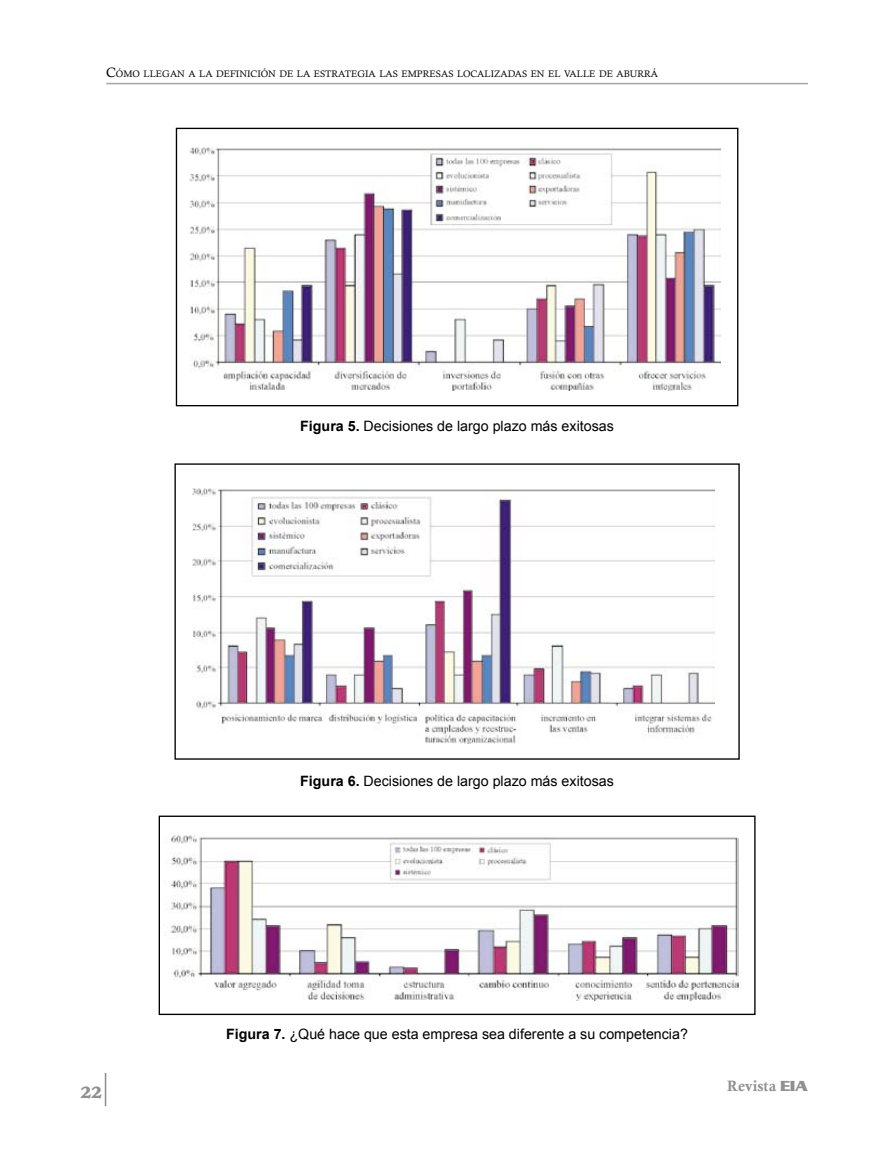
<style>
.page{position:relative;width:893px;height:1170px;background:#fff}
.page>*{position:absolute;margin:0;border:0;box-sizing:border-box;transform-origin:0 0}
.t1{font:700 18px "Cooper BT";color:#909090}
.t2{font:15px "Calis MT Bol";color:#909090}
.t3{font:14.25px "Arial";color:#000}
.t4{font:9.45px "Calisto";color:#000}
.s1{font-size:13.5px}
.s2{font-weight:700}
.s3{font-family:"Serpentine D";font-weight:700}
</style>
<div class="page">
<hr style="left:106px;top:83px;width:702px;height:1px;background:#a5a5a5">
<hr style="left:105px;top:1072px;width:1px;height:34px;background:#8b8b8b">
<img style="left:189px;top:147px;width:532px;height:243px">
<div style="left:176px;top:128px;width:562px;height:278px;border:1px solid #000"></div>
<img style="left:192px;top:488px;width:522px;height:255px">
<img style="left:170px;top:835px;width:569px;height:165px">
<div style="left:159px;top:815px;width:597px;height:199px;border:1px solid #000"></div>
<p class="t4" style="left:106px;top:69px;width:553px"><span class="s1">C</span>ÓMO LLEGAN A LA DEFINICIÓN DE LA ESTRATEGIA LAS EMPRESAS LOCALIZADAS EN EL VALLE DE ABURRÁ</p>
<p class="t3" style="left:300px;top:417px;width:315px"><span class="s2">Figura 5.</span> Decisiones de largo plazo más exitosas</p>
<p class="t1" style="left:81px;top:1080px;width:23px">22</p>
<p class="t3" style="left:300px;top:771px;width:315px"><span class="s2">Figura 6.</span> Decisiones de largo plazo más exitosas</p>
<p class="t3" style="left:226px;top:1024px;width:463px"><span class="s2">Figura 7.</span> ¿Qué hace que esta empresa sea diferente a su competencia?</p>
<p class="t2" style="left:727px;top:1077px;width:82px">Revista <span class="s3">EIA</span></p>
</div>
